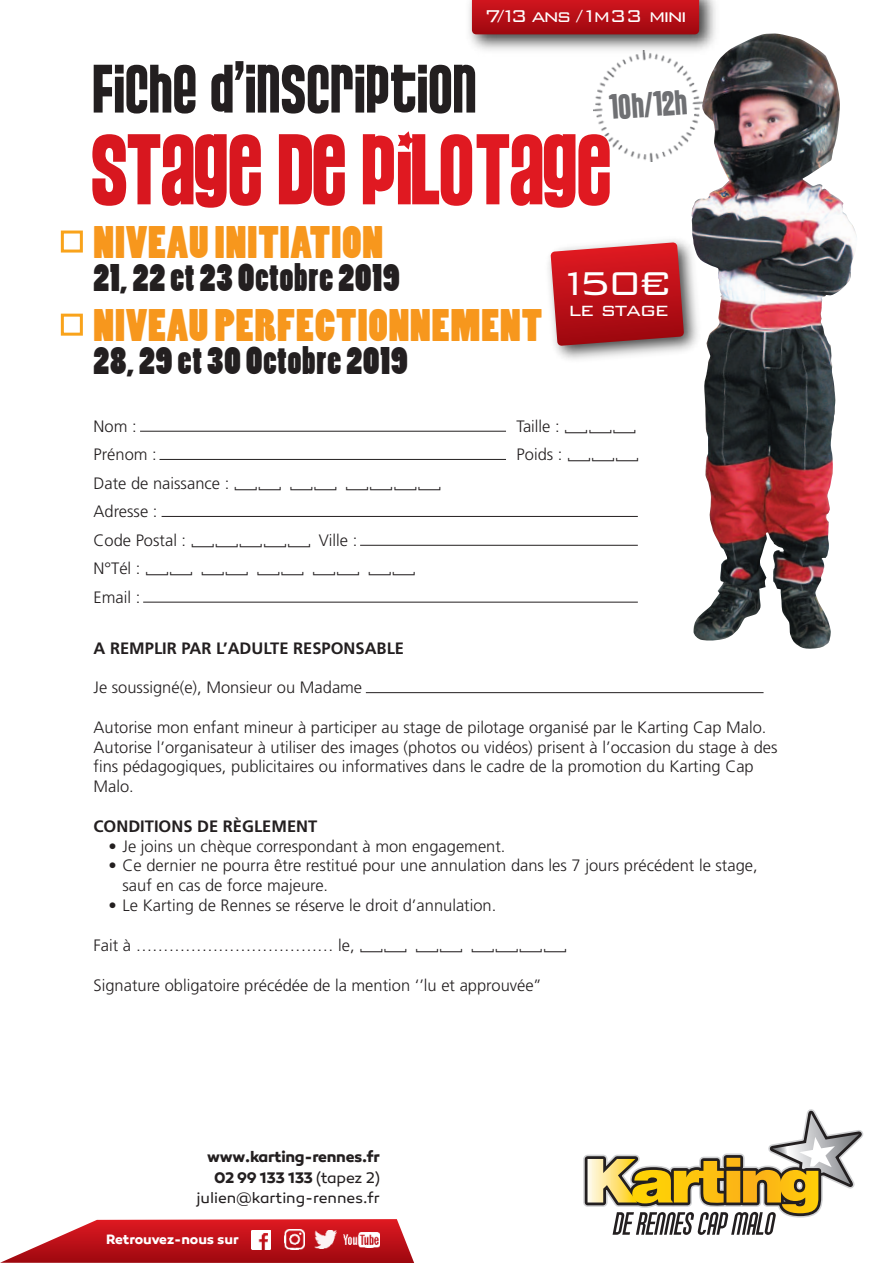
<style>
.page{position:relative;width:893px;height:1263px;background:#fff}
.page>*{position:absolute;margin:0;border:0;box-sizing:border-box;transform-origin:0 0}
.t1{font:105.6px "Pussycat Snickers";letter-spacing:-.025em;color:#e01921}
.t2{font:72px "Pussycat Snickers";color:#231f20}
.t3{font:300 44.1px "Bank Gothic";color:#fff}
.t4{font:42.6px "Poplar Std";letter-spacing:.025em;color:#f7971d}
.t5{font:36.9px "Pussycat Snickers";color:#6f7073}
.t6{font:36.45px "Poplar Std";letter-spacing:.025em;color:#231f20}
.t7{font:300 24.15px "Bank Gothic";letter-spacing:-.05em;color:#fff}
.t8{font:300 22.8px "Bank Gothic";letter-spacing:-.1em;color:#fff}
.t9{font:300 16.5px/19.8px "Frutiger";color:#231f20}
.t10{font:700 16.5px "Frutiger";color:#231f20}
.t11{font:700 15.6px/21.1px "Canaro";letter-spacing:-.02em;color:#231f20;text-align:center}
.t12{font:15.45px "Canaro";letter-spacing:-.005em;color:#231f20}
.t13{font:15px "STIX Size Two Sym";color:#231f20}
.t14{font:700 13.8px "Canaro";letter-spacing:-.01em;color:#fff}
.s1{color:#d8171f}
.s2{font-family:"STIX Size Two Sym";font-weight:400;font-size:15px}
.s3{font-family:"Frutiger";font-weight:300;font-size:16.5px}
.s4{font-weight:400}
</style>
<div class="page">
<svg style="left:695px;top:636px;width:136px;height:13px"></svg>
<img style="left:691px;top:33px;width:166px;height:603px">
<hr style="left:140px;top:431px;width:366px;height:1px;background:#231f20">
<hr style="left:159px;top:459px;width:347px;height:1px;background:#231f20">
<hr style="left:162px;top:516px;width:476px;height:1px;background:#231f20">
<hr style="left:143px;top:602px;width:495px;height:1px;background:#231f20">
<hr style="left:360px;top:545px;width:278px;height:1px;background:#231f20">
<hr style="left:366px;top:692px;width:397px;height:1px;background:#231f20">
<svg style="left:583px;top:1109px;width:280px;height:126px"></svg>
<svg style="left:0;top:1219px;width:414px;height:44px"></svg>
<img style="left:548px;top:230px;width:160px;height:140px">
<svg style="left:551px;top:242px;width:133px;height:104px;background:#bd272e"></svg>
<img style="left:469px;top:0;width:253px;height:57px">
<svg style="left:472px;top:0;width:227px;height:34px;background:#b70e16"></svg>
<img style="left:590px;top:47px;width:116px;height:117px">
<img style="left:285px;top:1230px;width:20px;height:20px">
<img style="left:252px;top:1230px;width:19px;height:19px">
<img style="left:315px;top:1231px;width:21px;height:18px">
<img style="left:343px;top:1232px;width:37px;height:15px">
<div style="left:61px;top:231px;width:22px;height:22px;border:3px solid #f9a31b"></div>
<div style="left:61px;top:314px;width:22px;height:22px;border:3px solid #f9a31b"></div>
<h3 class="t8" style="left:484px;top:-1px;width:204px">7/13 ans /1m33 mini</h3>
<h2 class="t2" style="left:91px;top:49px;width:386px">FICHE D’INSCRIPTION</h2>
<h1 class="t1" style="left:88px;top:111px;width:523px"><span class="s1">STAGE DE</span> PILOTAGE</h1>
<h3 class="t5" style="left:607px;top:87px;width:80px;rotate:-4deg">10H/12H</h3>
<h3 class="t4" style="left:94px;top:225px;width:291px">NIVEAU INITIATION</h3>
<h3 class="t6" style="left:94px;top:263px;width:308px">21, 22 et 23 Octobre 2019</h3>
<h3 class="t4" style="left:94px;top:308px;width:450px">NIVEAU PERFECTIONNEMENT</h3>
<h3 class="t6" style="left:94px;top:347px;width:316px">28, 29 et 30 Octobre 2019</h3>
<h3 class="t3" style="left:558px;top:249px;width:116px">150€</h3>
<h3 class="t7" style="left:568px;top:291px;width:102px">le stage</h3>
<p class="t9" style="left:94px;top:417px;width:45px">Nom :</p>
<p class="t9" style="left:517px;top:417px;width:121px">Taille : <span class="s2">⎵⎵⎵</span></p>
<p class="t9" style="left:94px;top:446px;width:65px">Prénom :</p>
<p class="t9" style="left:517px;top:446px;width:124px">Poids : <span class="s2">⎵⎵⎵</span></p>
<p class="t9" style="left:94px;top:470px;width:350px;line-height:28.5px">Date de naissance : <span class="s2">⎵⎵ ⎵⎵ ⎵⎵⎵⎵<br></span>Adresse :<br>Code Postal : <span class="s2">⎵⎵⎵⎵⎵</span> Ville :</p>
<p class="t13" style="left:94px;top:558px;width:324px"><span class="s3">N°Tél :</span> ⎵⎵ ⎵⎵ ⎵⎵ ⎵⎵ ⎵⎵</p>
<p class="t9" style="left:94px;top:588px;width:48px">Email :</p>
<p class="t10" style="left:94px;top:641px;width:312px">A REMPLIR PAR L’ADULTE RESPONSABLE</p>
<p class="t9" style="left:94px;top:679px;width:270px">Je soussigné(e), Monsieur ou Madame</p>
<p class="t9" style="left:94px;top:718px;width:685px">Autorise mon enfant mineur à participer au stage de pilotage organisé par le Karting Cap Malo.<br>Autorise l’organisateur à utiliser des images (photos ou vidéos) prisent à l’occasion du stage à des fins pédagogiques, publicitaires ou informatives dans le cadre de la promotion du Karting Cap Malo.</p>
<p class="t10" style="left:94px;top:819px;width:225px">CONDITIONS DE RÈGLEMENT</p>
<p class="t9" style="left:109px;top:837px;width:398px">• Je joins un chèque correspondant à mon engagement.</p>
<p class="t9" style="left:123px;top:857px;width:637px;text-indent:-14px">• Ce dernier ne pourra être restitué pour une annulation dans les 7 jours précédent le stage, sauf en cas de force majeure.</p>
<p class="t9" style="left:109px;top:897px;width:389px">• Le Karting de Rennes se réserve le droit d’annulation.</p>
<p class="t9" style="left:94px;top:936px;width:475px">Fait à ……………………………… le, <span class="s2">⎵⎵ ⎵⎵ ⎵⎵⎵⎵</span></p>
<p class="t9" style="left:94px;top:976px;width:449px">Signature obligatoire précédée de la mention ‘’lu et approuvée’’</p>
<p class="t11" style="left:207px;top:1148px;width:174px">www.karting-rennes.fr<br>02 99 133 133 <span class="s4">(tapez 2)</span></p>
<p class="t12" style="left:197px;top:1192px;width:185px">julien@karting-rennes.fr</p>
<p class="t14" style="left:106px;top:1235px;width:134px">Retrouvez-nous sur</p>
</div>
